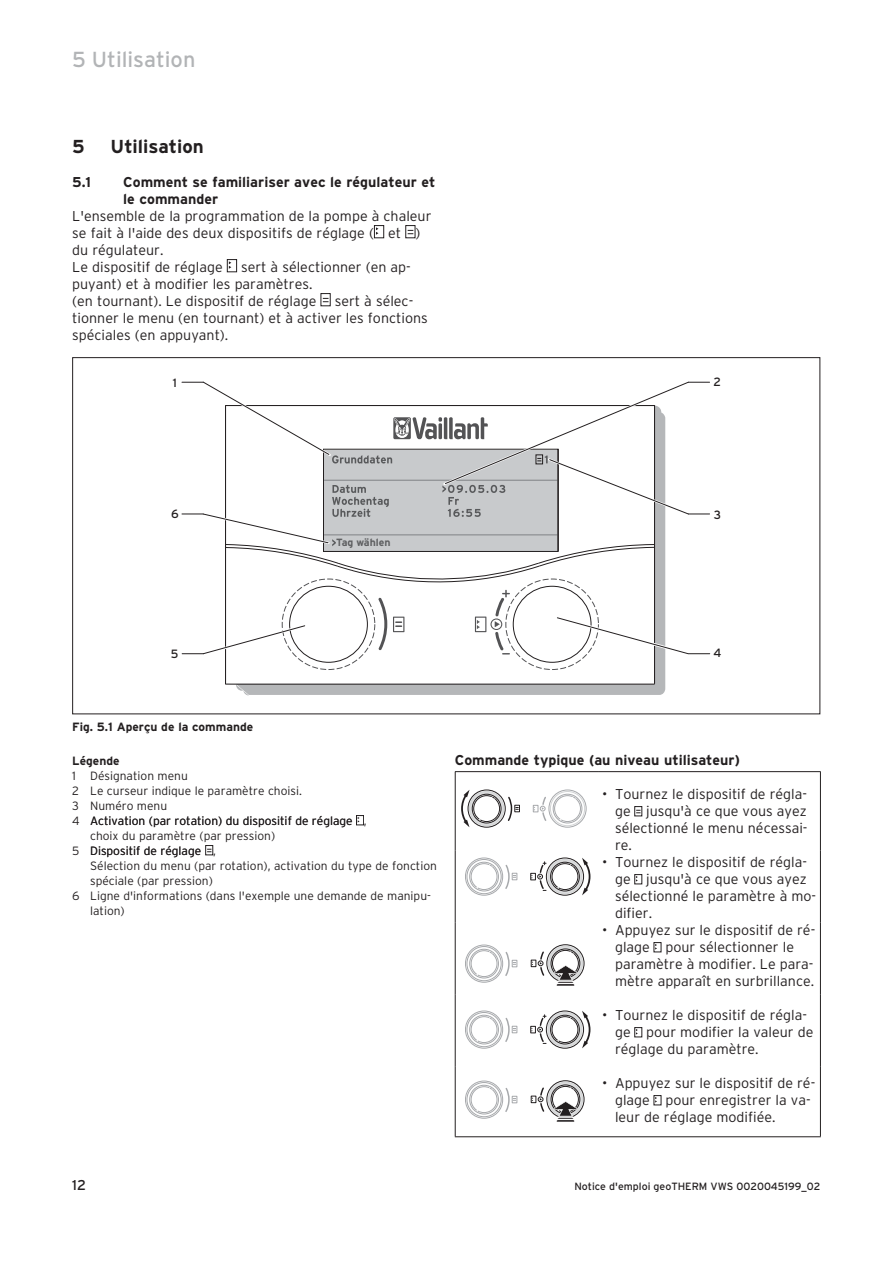
<style>
.page{position:relative;width:893px;height:1263px;background:#fff}
.page>*{position:absolute;margin:0;border:0;box-sizing:border-box;transform-origin:0 0}
.t1{font:21.75px "Interstate OT";color:#b2b4b6}
.t2{font:700 18.75px "Interstate OT";color:#231f20}
.t3{font:300 14.25px/17px "Interstate OT";color:#231f20}
.t4{font:700 14.25px/17px "Interstate OT";color:#231f20}
.t5{font:14.25px "Interstate OT";color:#231f20}
.t6{font:300 12px "Interstate OT";color:#231f20}
.t7{font:700 12px "Interstate OT";color:#231f20}
.t8{font:12px "Interstate OT";color:#231f20}
.t9{font:10.5px "Interstate OT";color:#231f20}
.t10{font:700 10.5px "Interstate OT";color:#5e5f61}
</style>
<div class="page">
<div style="left:374px;top:225px;width:10px;height:13px;border:1px solid #231f20"></div>
<div style="left:405px;top:225px;width:10px;height:13px;border:1px solid #231f20"></div>
<div style="left:227px;top:259px;width:10px;height:13px;border:1px solid #231f20"></div>
<div style="left:320px;top:293px;width:11px;height:13px;border:1px solid #231f20"></div>
<svg style="left:298px;top:657px;width:367px;height:38px"></svg>
<hr style="left:225px;top:406px;width:1px;height:278px;background:#231f20">
<svg style="left:225px;top:683px;width:430px;height:13px;background:#b5b6b7"></svg>
<hr style="left:654px;top:406px;width:1px;height:278px;background:#231f20">
<svg style="left:182px;top:381px;width:528px;height:276px"></svg>
<div style="left:356px;top:815px;width:8px;height:10px;border:1px solid #231f20"></div>
<div style="left:205px;top:845px;width:8px;height:10px;border:1px solid #231f20"></div>
<svg style="left:207px;top:849px;width:4px;height:4px"></svg>
<hr style="left:455px;top:771px;width:143px;height:1px;background:#231f20">
<hr style="left:455px;top:772px;width:1px;height:78px;background:#231f20">
<hr style="left:598px;top:771px;width:223px;height:1px;background:#231f20">
<hr style="left:820px;top:772px;width:1px;height:78px;background:#231f20">
<hr style="left:455px;top:850px;width:1px;height:72px;background:#231f20">
<hr style="left:820px;top:850px;width:1px;height:72px;background:#231f20">
<hr style="left:455px;top:922px;width:1px;height:72px;background:#231f20">
<hr style="left:820px;top:922px;width:1px;height:72px;background:#231f20">
<hr style="left:455px;top:994px;width:1px;height:72px;background:#231f20">
<hr style="left:820px;top:994px;width:1px;height:72px;background:#231f20">
<hr style="left:455px;top:1066px;width:1px;height:70px;background:#231f20">
<hr style="left:820px;top:1066px;width:1px;height:70px;background:#231f20">
<hr style="left:455px;top:1136px;width:366px;height:1px;background:#231f20">
<svg style="left:469px;top:791px;width:35px;height:35px"></svg>
<div style="left:469px;top:791px;width:35px;height:35px;border:1px solid #d1d3d4;border-radius:50%"></div>
<div style="left:472px;top:794px;width:29px;height:29px;border:1px solid #231f20;border-radius:50%"></div>
<div style="left:468px;top:790px;width:37px;height:37px;border:1px solid #231f20;border-radius:50%"></div>
<div style="left:550px;top:791px;width:35px;height:35px;border:1px solid #d1d3d4;border-radius:50%"></div>
<div style="left:553px;top:794px;width:29px;height:29px;border:1px solid #a7a9ac;border-radius:50%"></div>
<div style="left:549px;top:790px;width:37px;height:37px;border:1px solid #a7a9ac;border-radius:50%"></div>
<svg style="left:554px;top:795px;width:27px;height:27px"></svg>
<svg style="left:533px;top:796px;width:14px;height:25px"></svg>
<div style="left:514px;top:805px;width:6px;height:7px;border:1px solid #231f20"></div>
<svg style="left:507px;top:796px;width:11px;height:25px"></svg>
<svg style="left:461px;top:790px;width:39px;height:37px"></svg>
<div style="left:634px;top:806px;width:8px;height:10px;border:1px solid #231f20"></div>
<svg style="left:636px;top:810px;width:4px;height:4px"></svg>
<div style="left:467px;top:859px;width:34px;height:35px;border:1px solid #a7a9ac;border-radius:50%"></div>
<div style="left:469px;top:862px;width:30px;height:29px;border:1px solid #a7a9ac;border-radius:50%"></div>
<div style="left:465px;top:858px;width:38px;height:37px;border:1px solid #a7a9ac;border-radius:50%"></div>
<svg style="left:471px;top:863px;width:26px;height:27px"></svg>
<svg style="left:505px;top:865px;width:12px;height:24px"></svg>
<svg style="left:548px;top:859px;width:34px;height:35px"></svg>
<div style="left:548px;top:859px;width:34px;height:35px;border:1px solid #d1d3d4;border-radius:50%"></div>
<div style="left:550px;top:862px;width:29px;height:29px;border:1px solid #231f20;border-radius:50%"></div>
<div style="left:546px;top:858px;width:38px;height:37px;border:1px solid #231f20;border-radius:50%"></div>
<svg style="left:552px;top:858px;width:38px;height:37px"></svg>
<div style="left:530px;top:873px;width:6px;height:7px;border:1px solid #231f20"></div>
<svg style="left:531px;top:862px;width:15px;height:29px"></svg>
<div style="left:634px;top:874px;width:8px;height:10px;border:1px solid #231f20"></div>
<div style="left:467px;top:946px;width:34px;height:35px;border:1px solid #a7a9ac;border-radius:50%"></div>
<div style="left:469px;top:949px;width:30px;height:29px;border:1px solid #a7a9ac;border-radius:50%"></div>
<div style="left:465px;top:945px;width:38px;height:37px;border:1px solid #a7a9ac;border-radius:50%"></div>
<svg style="left:471px;top:951px;width:26px;height:26px"></svg>
<svg style="left:505px;top:952px;width:12px;height:24px"></svg>
<svg style="left:548px;top:946px;width:34px;height:34px"></svg>
<div style="left:548px;top:946px;width:35px;height:35px;border:1px solid #d1d3d4;border-radius:50%"></div>
<div style="left:551px;top:949px;width:29px;height:29px;border:1px solid #231f20;border-radius:50%"></div>
<div style="left:547px;top:945px;width:37px;height:37px;border:1px solid #231f20;border-radius:50%"></div>
<svg style="left:531px;top:951px;width:14px;height:25px"></svg>
<svg style="left:552px;top:950px;width:26px;height:36px"></svg>
<div style="left:653px;top:942px;width:8px;height:10px;border:1px solid #231f20"></div>
<div style="left:467px;top:1012px;width:34px;height:35px;border:1px solid #a7a9ac;border-radius:50%"></div>
<div style="left:469px;top:1015px;width:30px;height:29px;border:1px solid #a7a9ac;border-radius:50%"></div>
<div style="left:465px;top:1011px;width:38px;height:37px;border:1px solid #a7a9ac;border-radius:50%"></div>
<svg style="left:471px;top:1016px;width:26px;height:27px"></svg>
<svg style="left:505px;top:1018px;width:12px;height:24px"></svg>
<svg style="left:548px;top:1013px;width:34px;height:34px"></svg>
<div style="left:548px;top:1012px;width:34px;height:35px;border:1px solid #d1d3d4;border-radius:50%"></div>
<div style="left:550px;top:1015px;width:29px;height:29px;border:1px solid #231f20;border-radius:50%"></div>
<div style="left:546px;top:1011px;width:38px;height:37px;border:1px solid #231f20;border-radius:50%"></div>
<svg style="left:552px;top:1011px;width:38px;height:37px"></svg>
<div style="left:530px;top:1026px;width:6px;height:7px;border:1px solid #231f20"></div>
<svg style="left:531px;top:1015px;width:15px;height:29px"></svg>
<div style="left:634px;top:1027px;width:8px;height:10px;border:1px solid #231f20"></div>
<div style="left:467px;top:1082px;width:34px;height:35px;border:1px solid #a7a9ac;border-radius:50%"></div>
<div style="left:469px;top:1085px;width:30px;height:29px;border:1px solid #a7a9ac;border-radius:50%"></div>
<div style="left:465px;top:1081px;width:38px;height:37px;border:1px solid #a7a9ac;border-radius:50%"></div>
<svg style="left:471px;top:1087px;width:26px;height:26px"></svg>
<svg style="left:505px;top:1088px;width:12px;height:24px"></svg>
<svg style="left:548px;top:1082px;width:34px;height:34px"></svg>
<div style="left:548px;top:1082px;width:35px;height:35px;border:1px solid #d1d3d4;border-radius:50%"></div>
<div style="left:551px;top:1085px;width:29px;height:29px;border:1px solid #231f20;border-radius:50%"></div>
<div style="left:547px;top:1081px;width:37px;height:37px;border:1px solid #231f20;border-radius:50%"></div>
<svg style="left:531px;top:1087px;width:14px;height:25px"></svg>
<svg style="left:552px;top:1086px;width:26px;height:36px"></svg>
<div style="left:653px;top:1095px;width:8px;height:10px;border:1px solid #231f20"></div>
<h1 class="t1" style="left:72px;top:51px;width:125px">5 Utilisation</h1>
<h2 class="t2" style="left:72px;top:140px;width:14px">5</h2>
<h2 class="t2" style="left:111px;top:140px;width:95px">Utilisation</h2>
<p class="t4" style="left:72px;top:175px;width:20px">5.1</p>
<p class="t4" style="left:123px;top:175px;width:314px">Comment se familiariser avec le régulateur et le commander</p>
<p class="t3" style="left:72px;top:209px;width:361px">L'ensemble de la programmation de la pompe à chaleur se fait à l'aide des deux dispositifs de réglage ( et ) du régulateur.<br>Le dispositif de réglage</p>
<p class="t3" style="left:72px;top:260px;width:340px;text-indent:169px">sert à sélectionner (en ap&shy;puyant) et à modifier les paramètres.<br>(en tournant). Le dispositif de réglage</p>
<p class="t3" style="left:72px;top:294px;width:357px;text-indent:262px">sert à sélec&shy;tionner le menu (en tournant) et à activer les fonctions spéciales (en appuyant).</p>
<p class="t8" style="left:173px;top:378px;width:6px">1</p>
<p class="t8" style="left:713px;top:378px;width:9px">2</p>
<p class="t8" style="left:171px;top:509px;width:9px">6</p>
<p class="t10" style="left:336px;top:539px;width:56px">Tag wählen</p>
<p class="t8" style="left:714px;top:510px;width:9px">3</p>
<p class="t8" style="left:171px;top:649px;width:9px">5</p>
<p class="t8" style="left:713px;top:649px;width:10px">4</p>
<p class="t7" style="left:72px;top:723px;width:183px">Fig. 5.1 Aperçu de la commande</p>
<p class="t7" style="left:72px;top:757px;width:49px">Légende</p>
<p class="t6" style="left:72px;top:772px;width:117px">1 Désignation menu</p>
<p class="t6" style="left:72px;top:787px;width:231px">2 Le curseur indique le paramètre choisi.</p>
<p class="t6" style="left:72px;top:802px;width:96px">3 Numéro menu</p>
<p class="t6" style="left:72px;top:817px;width:296px">4 Activation (par rotation) du dispositif de réglage ,</p>
<p class="t6" style="left:90px;top:832px;width:187px">choix du paramètre (par pression)</p>
<p class="t6" style="left:72px;top:847px;width:145px">5 Dispositif de réglage ,</p>
<p class="t6" style="left:90px;top:862px;width:348px">Sélection du menu (par rotation), activation du type de fonction</p>
<p class="t6" style="left:90px;top:877px;width:124px">spéciale (par pression)</p>
<p class="t6" style="left:72px;top:892px;width:360px">6 Ligne d'informations (dans l'exemple une demande de manipu-</p>
<p class="t6" style="left:90px;top:907px;width:36px">lation)</p>
<p class="t4" style="left:455px;top:753px;width:287px">Commande typique (au niveau utilisateur)</p>
<p class="t3" style="left:615px;top:787px;width:194px;text-align:justify;text-indent:-13px">• Tournez le dispositif de régla&shy;ge jusqu'à ce que vous ayez sélectionné le menu nécessai&shy;re.</p>
<p class="t3" style="left:615px;top:855px;width:203px;text-indent:-13px">• Tournez le dispositif de régla&shy;ge jusqu'à ce que vous ayez sélectionné le paramètre à mo&shy;difier.</p>
<p class="t3" style="left:615px;top:923px;width:202px;text-indent:-13px">• Appuyez sur le dispositif de ré&shy;glage pour sélectionner le paramètre à modifier. Le para&shy;mètre apparaît en surbrillance.</p>
<p class="t3" style="left:615px;top:1008px;width:200px;text-indent:-13px">• Tournez le dispositif de régla&shy;ge pour modifier la valeur de réglage du paramètre.</p>
<p class="t3" style="left:615px;top:1076px;width:202px;text-indent:-13px">• Appuyez sur le dispositif de ré&shy;glage pour enregistrer la va&shy;leur de réglage modifiée.</p>
<p class="t5" style="left:72px;top:1180px;width:15px">12</p>
<p class="t9" style="left:574px;top:1183px;width:248px">Notice d'emploi geoTHERM VWS 0020045199_02</p>
</div>
